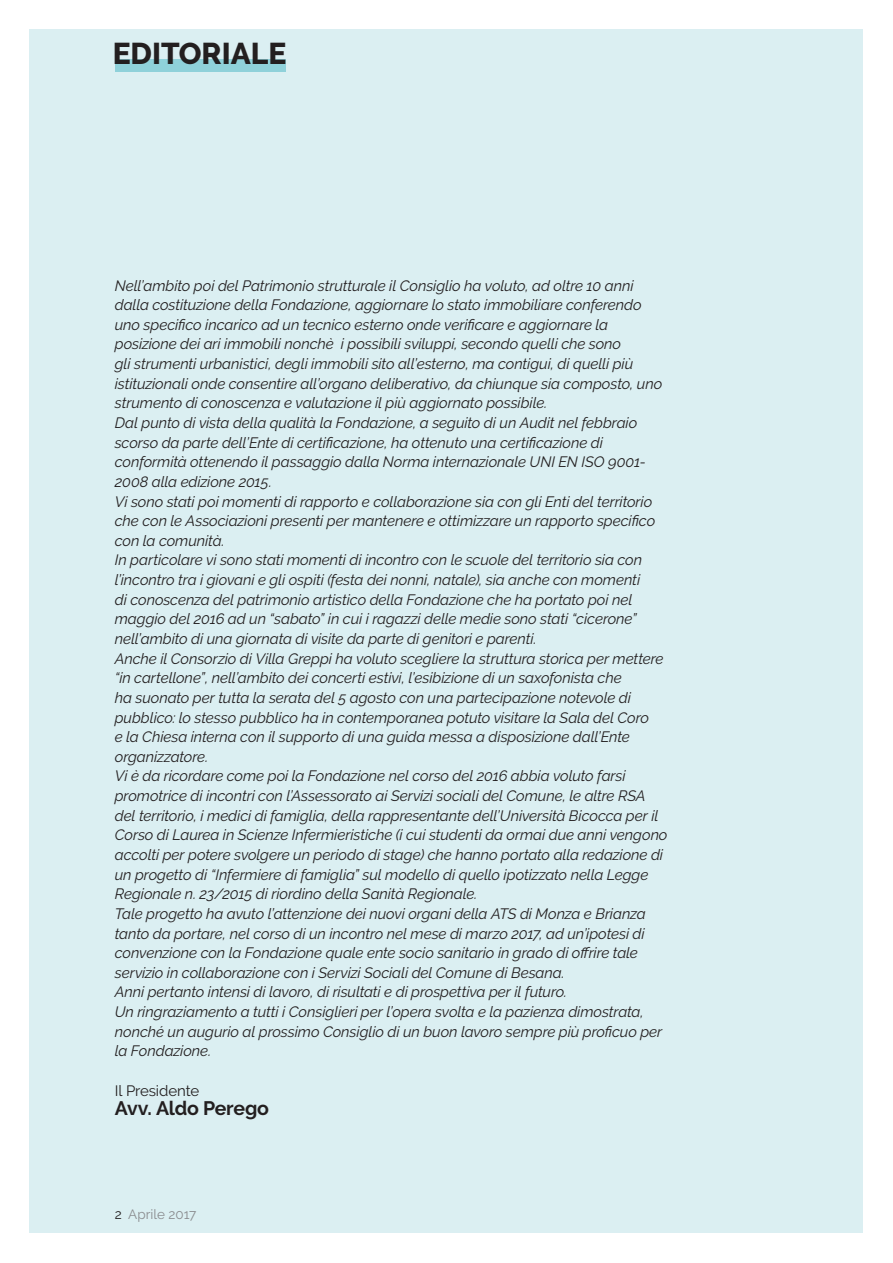
<style>
.page{position:relative;width:893px;height:1263px;background:#fff}
.page>*{position:absolute;margin:0;border:0;box-sizing:border-box;transform-origin:0 0}
.t1{font:800 30px "Raleway";color:#231f20}
.t2{font:700 19.5px "Raleway";letter-spacing:-.015em;color:#231f20}
.t3{font:italic 15px/19.6px "Raleway";letter-spacing:-.005em;color:#231f20}
.t4{font:15px "Raleway";letter-spacing:-.01em;color:#231f20}
.t5{font:13.5px "Raleway";color:#8a8c8f}
.s1{color:#231f20}
</style>
<div class="page">
<div style="left:30px;top:30px;width:833px;height:1203px;background:#dbeff2"></div>
<div style="left:115px;top:60px;width:170px;height:12px;background:#8fd1da"></div>
<h1 class="t1" style="left:113px;top:36px;width:18px">EDIT</h1>
<h1 class="t1" style="left:179px;top:36px;width:106px">ORIALE</h1>
<p class="t3" style="left:115px;top:275px;width:554px">Nell’ambito poi del Patrimonio strutturale il Consiglio ha voluto, ad oltre 10 anni dalla costituzione della Fondazione, aggiornare lo stato immobiliare conferendo uno specifico incarico ad un tecnico esterno onde verificare e aggiornare la posizione dei ari immobili nonchè i possibili sviluppi, secondo quelli che sono<br>gli strumenti urbanistici, degli immobili sito all’esterno, ma contigui, di quelli più istituzionali onde consentire all’organo deliberativo, da chiunque sia composto, uno strumento di conoscenza e valutazione il più aggiornato possibile.<br>Dal punto di vista della qualità la Fondazione, a seguito di un Audit nel febbraio scorso da parte dell’Ente di certificazione, ha ottenuto una certificazione di conformità ottenendo il passaggio dalla Norma internazionale UNI EN ISO 9001- 2008 alla edizione 2015.<br>Vi sono stati poi momenti di rapporto e collaborazione sia con gli Enti del territorio che con le Associazioni presenti per mantenere e ottimizzare un rapporto specifico con la comunità.<br>In particolare vi sono stati momenti di incontro con le scuole del territorio sia con l’incontro tra i giovani e gli ospiti (festa dei nonni, natale), sia anche con momenti<br>di conoscenza del patrimonio artistico della Fondazione che ha portato poi nel maggio del 2016 ad un “sabato” in cui i ragazzi delle medie sono stati “cicerone” nell’ambito di una giornata di visite da parte di genitori e parenti.<br>Anche il Consorzio di Villa Greppi ha voluto scegliere la struttura storica per mettere “in cartellone”, nell’ambito dei concerti estivi, l’esibizione di un saxofonista che<br>ha suonato per tutta la serata del 5 agosto con una partecipazione notevole di pubblico: lo stesso pubblico ha in contemporanea potuto visitare la Sala del Coro<br>e la Chiesa interna con il supporto di una guida messa a disposizione dall’Ente organizzatore.<br>Vi è da ricordare come poi la Fondazione nel corso del 2016 abbia voluto farsi promotrice di incontri con l’Assessorato ai Servizi sociali del Comune, le altre RSA del territorio, i medici di famiglia, della rappresentante dell’Università Bicocca per il Corso di Laurea in Scienze Infermieristiche (i cui studenti da ormai due anni vengono accolti per potere svolgere un periodo di stage) che hanno portato alla redazione di un progetto di “Infermiere di famiglia” sul modello di quello ipotizzato nella Legge Regionale n. 23/2015 di riordino della Sanità Regionale.<br>Tale progetto ha avuto l’attenzione dei nuovi organi della ATS di Monza e Brianza tanto da portare, nel corso di un incontro nel mese di marzo 2017, ad un’ipotesi di convenzione con la Fondazione quale ente socio sanitario in grado di offrire tale servizio in collaborazione con i Servizi Sociali del Comune di Besana.<br>Anni pertanto intensi di lavoro, di risultati e di prospettiva per il futuro.<br>Un ringraziamento a tutti i Consiglieri per l’opera svolta e la pazienza dimostrata, nonché un augurio al prossimo Consiglio di un buon lavoro sempre più proficuo per la Fondazione.</p>
<p class="t4" style="left:115px;top:1082px;width:86px">Il Presidente</p>
<h2 class="t2" style="left:115px;top:1097px;width:156px">Avv. Aldo Perego</h2>
<p class="t5" style="left:115px;top:1207px;width:83px"><span class="s1">2</span> Aprile 2017</p>
</div>
